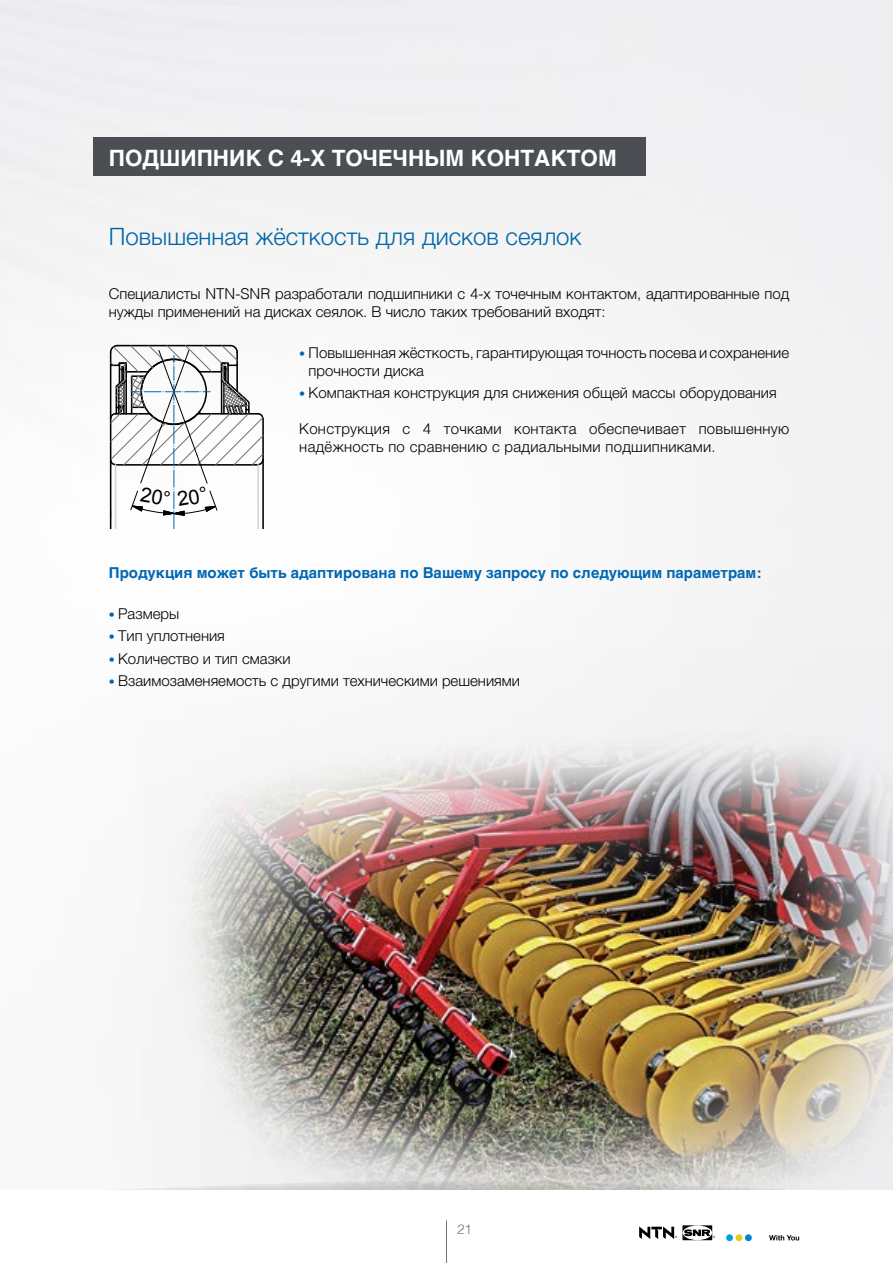
<style>
.page{position:relative;width:893px;height:1263px;background:#fff}
.page>*{position:absolute;margin:0;border:0;box-sizing:border-box;transform-origin:0 0}
.t1{font:300 24px "Helvetica";color:#0066a6}
.t2{font:700 22.5px "Helvetica";color:#fff}
.t3{font:300 15px/18px "Helvetica";color:#000}
.t4{font:300 15px/18px "Helvetica";letter-spacing:.02em;color:#000}
.t5{font:700 15px "Helvetica";color:#0067b3}
.t6{font:300 13.5px "Helvetica";color:#7d706d}
.s1{font-size:12px;color:#0066b3}
</style>
<div class="page">
<div style="left:1px;top:0;width:892px;height:1190px;background:#f5f5f5"></div>
<hr style="left:0;top:0;width:1px;height:1263px;background:#dcddde">
<hr style="left:0;top:1190px;width:872px;height:1px;background:#a79d9a">
<div style="left:0;top:1191px;width:893px;height:72px;background:#fff"></div>
<hr style="left:446px;top:1220px;width:1px;height:43px;background:#7d706d">
<svg style="left:106px;top:1180px;width:693px;height:60px"></svg>
<div style="left:726px;top:1234px;width:7px;height:7px;background:#00a1e4;border-radius:50%"></div>
<div style="left:745px;top:1234px;width:7px;height:7px;background:#0086cc;border-radius:50%"></div>
<div style="left:735px;top:1234px;width:7px;height:7px;background:#eacc1b;border-radius:50%"></div>
<div style="left:94px;top:137px;width:552px;height:38px;background:#4b4f53"></div>
<img style="left:142px;top:646px;width:751px;height:543px">
<svg style="left:109px;top:344px;width:155px;height:184px"></svg>
<h2 class="t2" style="left:109px;top:140px;width:239px">Подшипник с 4-х точеч</h2>
<h2 class="t2" style="left:408px;top:140px;width:129px">ным контакто</h2>
<h2 class="t2" style="left:598px;top:140px;width:20px">м</h2>
<h1 class="t1" style="left:109px;top:216px;width:474px">Повышенная жёсткость для дисков сеялок</h1>
<p class="t3" style="left:109px;top:284px;width:682px">Специалисты NTN-SNR разработали подшипники с 4-х точечным контактом, адаптированные под нужды применений на дисках сеялок. В число таких требований входят:</p>
<p class="t3" style="left:309px;top:342px;width:482px;text-indent:-9px"><span class="s1">•</span> Повышенная жёсткость, гарантирующая точность посева и сохранение прочности диска</p>
<p class="t3" style="left:299px;top:383px;width:479px"><span class="s1">•</span> Компактная конструкция для снижения общей массы оборудования</p>
<p class="t4" style="left:299px;top:419px;width:491px">Конструкция с 4 точками контакта обеспечивает повышенную надёжность по сравнению с радиальными подшипниками.</p>
<p class="t5" style="left:109px;top:561px;width:654px">Продукция может быть адаптирована по Вашему запросу по следующим параметрам:</p>
<p class="t3" style="left:109px;top:603px;width:72px"><span class="s1">•</span> Размеры</p>
<p class="t3" style="left:109px;top:626px;width:117px"><span class="s1">•</span> Тип уплотнения</p>
<p class="t3" style="left:109px;top:648px;width:183px"><span class="s1">•</span> Количество и тип смазки</p>
<p class="t3" style="left:109px;top:671px;width:413px"><span class="s1">•</span> Взаимозаменяемость с другими техническими решениями</p>
<p class="t6" style="left:457px;top:1218px;width:17px">21</p>
</div>
